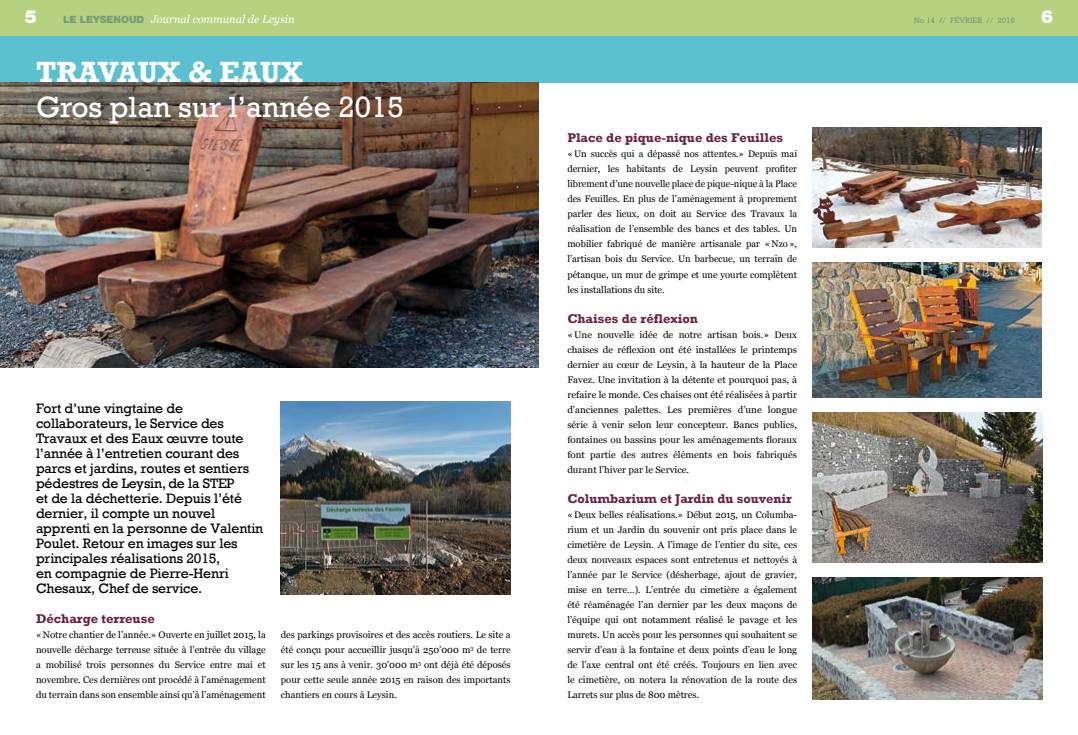
<style>
.page{position:relative;width:1078px;height:735px;background:#fff}
.page>*{position:absolute;margin:0;border:0;box-sizing:border-box;transform-origin:0 0}
.titre_article_bleu{font:30px "Rockwell";color:#fff}
.Titre_article{font:700 30px "Rockwell";color:#fff}
.t1{font:900 18px "Helvetica Neue";color:#fff}
.Contents_Header{font:14px/15px "Rockwell";letter-spacing:-.01em;color:#000}
.Contents_titre_parag{font:700 13px "Rockwell";color:#6b2144}
.t2{font:italic 11px "Georgia";color:#fff}
.Contents_texte_coura{font:9.5px/15px "Georgia";color:#000;text-align:justify}
.t3{font:8px "Rockwell";color:#769e7a}
.s1{font-family:"Helvetica Neue";font-weight:900;font-style:normal;font-size:10px;color:#769e7a}
</style>
<div class="page">
<div style="left:0;top:0;width:1077px;height:36px;background:#b6d280"></div>
<div style="left:0;top:36px;width:1077px;height:46px;background:#5bc0d0"></div>
<img style="left:0;top:82px;width:539px;height:285px">
<img style="left:812px;top:262px;width:229px;height:135px">
<img style="left:812px;top:127px;width:229px;height:120px">
<img style="left:281px;top:401px;width:229px;height:192px">
<img style="left:812px;top:412px;width:230px;height:150px">
<img style="left:812px;top:577px;width:230px;height:121px">
<h2 class="t1" style="left:25px;top:6px;width:14px">5</h2>
<p class="t2" style="left:63px;top:11px;width:233px"><span class="s1">LE LEYSENOUD</span> Journal communal de Leysin</p>
<p class="t3" style="left:913px;top:15px;width:102px">No 14 // FÉVRIER // 2016</p>
<h2 class="t1" style="left:1040px;top:6px;width:14px">6</h2>
<p class="Titre_article" style="left:36px;top:54px;width:268px">TRAVAUX &amp; EAUX</p>
<p class="titre_article_bleu" style="left:36px;top:89px;width:369px">Gros plan sur l’année 2015</p>
<p class="Contents_titre_parag" style="left:567px;top:130px;width:217px">Place de pique-nique des Feuilles</p>
<p class="Contents_texte_coura" style="left:567px;top:146px;width:231px">«Un succès qui a dépassé nos attentes.» Depuis mai dernier, les habitants de Leysin peuvent profiter librement d’une nouvelle place de pique-nique à la Place des Feuilles. En plus de l’aménagement à proprement parler des lieux, on doit au Service des Travaux la réalisation de l’ensemble des bancs et des tables. Un mobilier fabriqué de manière artisanale par «Nzo», l’artisan bois du Service. Un barbecue, un terrain de pétanque, un mur de grimpe et une yourte complètent les installations du site.</p>
<p class="Contents_titre_parag" style="left:567px;top:310px;width:132px">Chaises de réflexion</p>
<p class="Contents_texte_coura" style="left:567px;top:326px;width:231px">«Une nouvelle idée de notre artisan bois.» Deux chaises de réflexion ont été installées le printemps dernier au cœur de Leysin, à la hauteur de la Place Favez. Une invitation à la détente et pourquoi pas, à refaire le monde. Ces chaises ont été réalisées à partir d’anciennes palettes. Les premières d’une longue série à venir selon leur concepteur. Bancs publics, fontaines ou bassins pour les aménagements floraux font partie des autres éléments en bois fabriqués durant l’hiver par le Service.</p>
<p class="Contents_titre_parag" style="left:567px;top:490px;width:226px">Columbarium et Jardin du souvenir</p>
<p class="Contents_texte_coura" style="left:567px;top:506px;width:231px">«Deux belles réalisations.» Début 2015, un Columba&shy;rium et un Jardin du souvenir ont pris place dans le cimetière de Leysin. A l’image de l’entier du site, ces deux nouveaux espaces sont entretenus et nettoyés à l’année par le Service (désherbage, ajout de gravier, mise en terre…). L’entrée du cimetière a également été réaménagée l’an dernier par les deux maçons de l’équipe qui ont notamment réalisé le pavage et les murets. Un accès pour les personnes qui souhaitent se servir d’eau à la fontaine et deux points d’eau le long de l’axe central ont été créés. Toujours en lien avec le cimetière, on notera la rénovation de la route des Larrets sur plus de 800 mètres.</p>
<p class="Contents_Header" style="left:36px;top:400px;width:229px">Fort d’une vingtaine de collaborateurs, le Service des<br>Travaux et des Eaux œuvre toute l’année à l’entretien courant des parcs et jardins, routes et sentiers pédestres de Leysin, de la STEP<br>et de la déchetterie. Depuis l’été dernier, il compte un nouvel apprenti en la personne de Valentin<br>Poulet. Retour en images sur les principales réalisations 2015,<br>en compagnie de Pierre-Henri<br>Chesaux, Chef de service.</p>
<p class="Contents_titre_parag" style="left:36px;top:610px;width:120px">Décharge terreuse</p>
<p class="Contents_texte_coura" style="left:36px;top:626px;width:231px">«Notre chantier de l’année.» Ouverte en juillet 2015, la nouvelle décharge terreuse située à l’entrée du village a mobilisé trois personnes du Service entre mai et novembre. Ces dernières ont procédé à l’aménagement du terrain dans son ensemble ainsi qu’à l’aménagement</p>
<p class="Contents_texte_coura" style="left:281px;top:626px;width:231px">des parkings provisoires et des accès routiers. Le site a été conçu pour accueillir jusqu’à 250’000 m<sup>3</sup> de terre sur les 15 ans à venir. 30’000 m<sup>3</sup> ont déjà été déposés pour cette seule année 2015 en raison des importants chantiers en cours à Leysin.</p>
</div>
